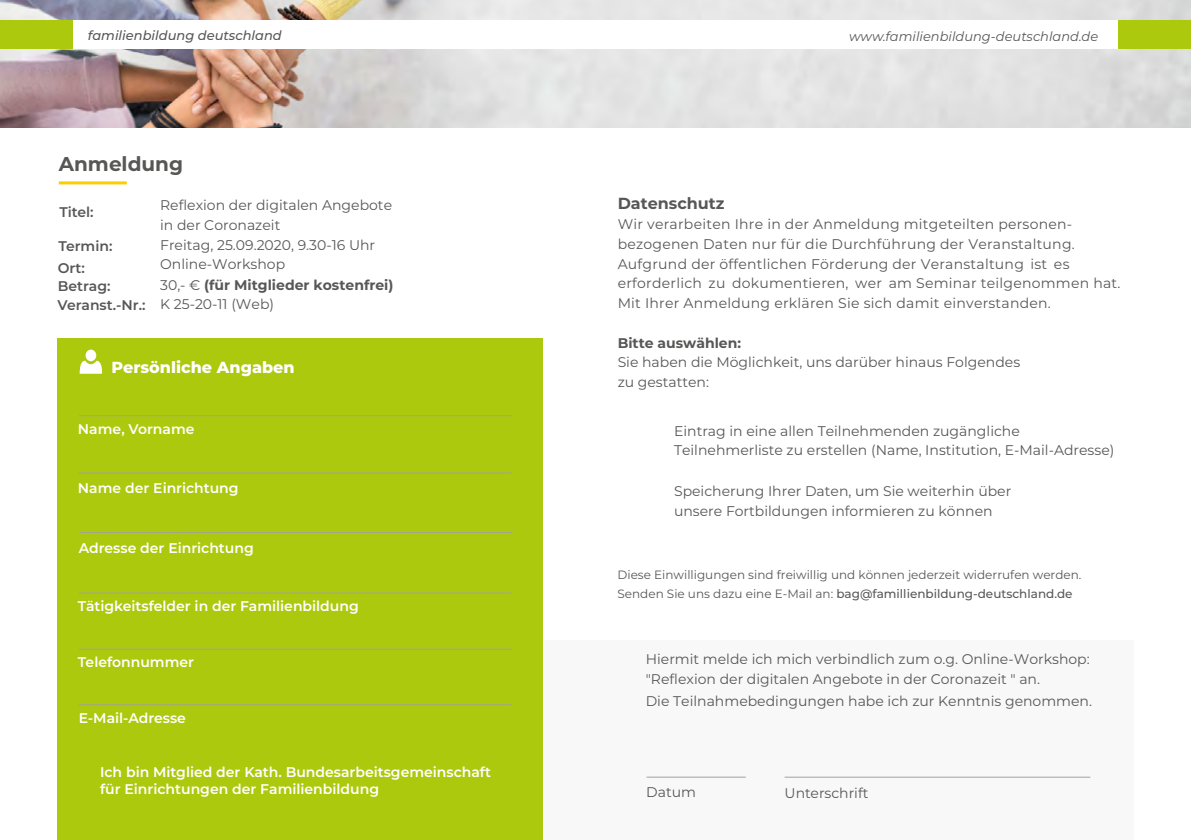
<style>
.page{position:relative;width:1191px;height:840px;background:#fff}
.page>*{position:absolute;margin:0;border:0;box-sizing:border-box;transform-origin:0 0}
.t1{font:700 20px "Montserrat";color:#575756}
.t2{font:800 16px "Montserrat";color:#fff}
.t3{font:700 16px "Montserrat";color:#575756}
.t4{font:14px/19.8px "Montserrat";color:#575756}
.t5{font:600 14px/16.8px "Montserrat";color:#fff}
.t6{font:600 14px/21.8px "Montserrat";color:#575756}
.t7{font:700 14px "Montserrat";color:#575756}
.t8{font:italic 13px "Montserrat";color:#575756}
.t9{font:italic 500 13px "Montserrat";color:#575756}
.t10{font:12px/19.2px "Montserrat";color:#575756}
.s1{font-weight:700}
.s2{font-weight:500}
</style>
<div class="page">
<img style="left:0;top:0;width:1191px;height:128px">
<div style="left:57px;top:338px;width:485px;height:501px;background:#adc90e"></div>
<div style="left:0;top:20px;width:1191px;height:29px;background:#fff"></div>
<div style="left:0;top:20px;width:73px;height:29px;background:#adc90e"></div>
<div style="left:1118px;top:20px;width:73px;height:29px;background:#adc90e"></div>
<hr style="left:79px;top:415px;width:432px;height:1px;background:#a1a1a1">
<hr style="left:59px;top:181px;width:68px;height:3px;background:#fc0">
<hr style="left:79px;top:472px;width:432px;height:1px;background:#a1a1a1">
<hr style="left:80px;top:532px;width:432px;height:1px;background:#a1a1a1">
<hr style="left:79px;top:592px;width:433px;height:1px;background:#a1a1a1">
<hr style="left:79px;top:648px;width:432px;height:1px;background:#a1a1a1">
<hr style="left:79px;top:704px;width:432px;height:1px;background:#a1a1a1">
<div style="left:86px;top:349px;width:10px;height:12px;background:#fff;border-radius:50%"></div>
<svg style="left:79px;top:360px;width:23px;height:13px"></svg>
<div style="left:544px;top:640px;width:590px;height:199px;background:#f8f8f8"></div>
<hr style="left:646px;top:776px;width:100px;height:1px;background:#a1a1a1">
<hr style="left:784px;top:776px;width:306px;height:1px;background:#a1a1a1">
<p class="t9" style="left:88px;top:26px;width:195px">familienbildung deutschland</p>
<p class="t8" style="left:849px;top:27px;width:250px">www.familienbildung-deutschland.de</p>
<h1 class="t1" style="left:59px;top:149px;width:126px">Anmeldung</h1>
<p class="t6" style="left:59px;top:200px;width:36px">Titel:</p>
<p class="t6" style="left:58px;top:234px;width:56px">Termin:<br>Ort:</p>
<p class="t6" style="left:58px;top:275px;width:89px;line-height:19.6px">Betrag:<br>Veranst.-Nr.:</p>
<p class="t4" style="left:160px;top:195px;width:235px">Reflexion der digitalen Angebote in der Coronazeit<br>Freitag, 25.09.2020, 9.30-16 Uhr<br>Online-Workshop<br>30,- € <span class="s1">(für Mitglieder kostenfrei)<br></span>K 25-20-11 (Web)</p>
<p class="t2" style="left:111px;top:355px;width:185px">Persönliche Angaben</p>
<p class="t5" style="left:78px;top:419px;width:118px">Name, Vorname</p>
<p class="t5" style="left:78px;top:479px;width:162px">Name der Einrichtung</p>
<p class="t5" style="left:79px;top:538px;width:176px">Adresse der Einrichtung</p>
<p class="t5" style="left:78px;top:597px;width:282px">Tätigkeitsfelder in der Familienbildung</p>
<p class="t5" style="left:78px;top:652px;width:118px">Telefonnummer</p>
<p class="t5" style="left:79px;top:709px;width:109px">E-Mail-Adresse</p>
<p class="t5" style="left:100px;top:762px;width:392px">Ich bin Mitglied der Kath. Bundesarbeitsgemeinschaft für Einrichtungen der Familienbildung</p>
<p class="t3" style="left:617px;top:192px;width:108px">Datenschutz</p>
<p class="t4" style="left:617px;top:214px;width:504px">Wir verarbeiten Ihre in der Anmeldung mitgeteilten personen&shy;bezogenen Daten nur für die Durchführung der Veranstaltung.<br>Aufgrund der öffentlichen Förderung der Veranstaltung ist es erforderlich zu dokumentieren, wer am Seminar teilgenommen hat.<br>Mit Ihrer Anmeldung erklären Sie sich damit einverstanden.</p>
<p class="t7" style="left:617px;top:332px;width:125px">Bitte auswählen:</p>
<p class="t4" style="left:617px;top:351px;width:404px">Sie haben die Möglichkeit, uns darüber hinaus Folgendes zu gestatten:</p>
<p class="t4" style="left:674px;top:420px;width:442px">Eintrag in eine allen Teilnehmenden zugängliche<br>Teilnehmerliste zu erstellen (Name, Institution, E-Mail-Adresse)</p>
<p class="t4" style="left:674px;top:480px;width:339px">Speicherung Ihrer Daten, um Sie weiterhin über unsere Fortbildungen informieren zu können</p>
<p class="t10" style="left:617px;top:564px;width:465px">Diese Einwilligungen sind freiwillig und können jederzeit widerrufen werden.<br>Senden Sie uns dazu eine E-Mail an: <span class="s2">bag@famillienbildung-deutschland.de</span></p>
<p class="t4" style="left:646px;top:648px;width:445px">Hiermit melde ich mich verbindlich zum o.g. Online-Workshop: "Reflexion der digitalen Angebote in der Coronazeit " an.</p>
<p class="t4" style="left:646px;top:689px;width:448px">Die Teilnahmebedingungen habe ich zur Kenntnis genommen.</p>
<p class="t4" style="left:646px;top:781px;width:51px">Datum</p>
<p class="t4" style="left:784px;top:781px;width:85px">Unterschrift</p>
</div>
